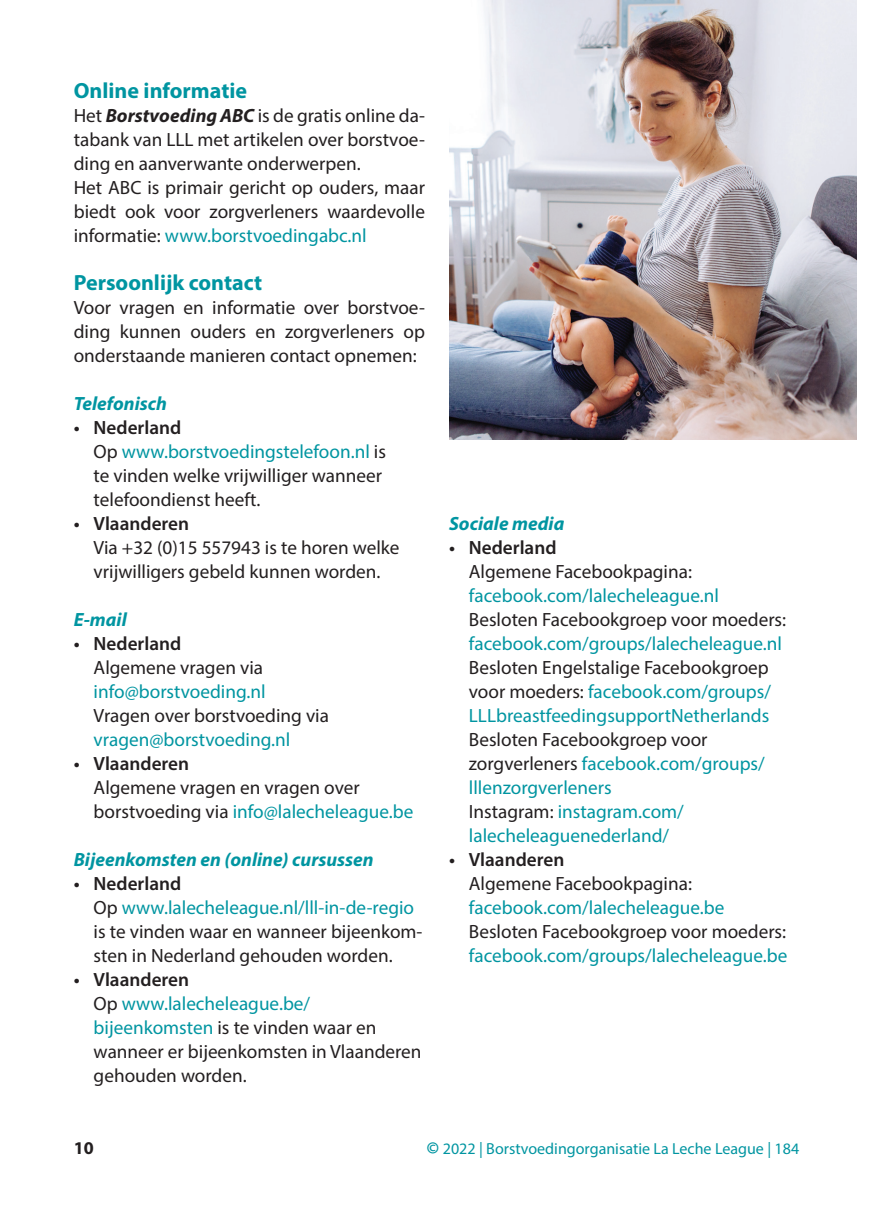
<style>
.page{position:relative;width:874px;height:1225px;background:#fff}
.page>*{position:absolute;margin:0;border:0;box-sizing:border-box;transform-origin:0 0}
.t1{font:700 22px "Myriad Pro";color:#0095a1}
.t2{font:19.2px/24px "Myriad Pro";color:#231f20}
.t3{font:19.2px/24px "Myriad Pro";color:#0095a1;text-align:justify}
.t4{font:italic 700 19.2px "Myriad Pro";color:#0095a1}
.t5{font:600 19.2px "Myriad Pro";color:#231f20}
.t6{font:700 18px "Myriad Pro";color:#231f20}
.t7{font:16px "Myriad Pro";color:#0095a1}
.s1{font-weight:700;font-style:italic}
.s2{color:#0095a1}
.s3{font-weight:600}
.s4{color:#231f20}
.s5{font-weight:700;font-size:18px}
</style>
<div class="page">
<img style="left:449px;top:0;width:407px;height:439px">
<p class="t1" style="left:74px;top:76px;width:175px">Online informatie</p>
<p class="t2" style="left:74px;top:103px;width:352px">Het <span class="s1">Borstvoeding ABC</span> is de gratis online da&shy;tabank van LLL met artikelen over borstvoe&shy;ding en aanverwante onderwerpen.<br>Het ABC is primair gericht op ouders, maar biedt ook voor zorgverleners waardevolle informatie: <span class="s2">www.borstvoedingabc.nl</span></p>
<p class="t1" style="left:74px;top:268px;width:190px">Persoonlijk contact</p>
<p class="t2" style="left:74px;top:295px;width:352px;text-align:justify">Voor vragen en informatie over borstvoe&shy;ding kunnen ouders en zorgverleners op onderstaande manieren contact opnemen:</p>
<p class="t4" style="left:74px;top:391px;width:95px">Telefonisch</p>
<p class="t2" style="left:94px;top:415px;width:294px;text-indent:-20px"><span class="s3">• Nederland<br></span>Op <span class="s2">www.borstvoedingstelefoon.nl</span> is te vinden welke vrijwilliger wanneer telefoondienst heeft.</p>
<p class="t5" style="left:74px;top:511px;width:117px">• Vlaanderen</p>
<p class="t2" style="left:94px;top:535px;width:307px">Via +32 (0)15 557943 is te horen welke vrijwilligers gebeld kunnen worden.</p>
<p class="t4" style="left:74px;top:607px;width:54px">E-mail</p>
<p class="t5" style="left:74px;top:631px;width:109px">• Nederland</p>
<p class="t2" style="left:94px;top:655px;width:171px">Algemene vragen via</p>
<p class="t3" style="left:94px;top:679px;width:173px">info@borstvoeding.nl</p>
<p class="t2" style="left:94px;top:703px;width:237px">Vragen over borstvoeding via</p>
<p class="t3" style="left:94px;top:727px;width:198px">vragen@borstvoeding.nl</p>
<p class="t5" style="left:74px;top:751px;width:117px">• Vlaanderen</p>
<p class="t2" style="left:94px;top:775px;width:321px">Algemene vragen en vragen over borstvoeding via <span class="s2">info@lalecheleague.be</span></p>
<p class="t4" style="left:74px;top:847px;width:301px">Bijeenkomsten en (online) cursussen</p>
<p class="t2" style="left:94px;top:871px;width:330px;text-indent:-20px"><span class="s3">• Nederland<br></span>Op <span class="s2">www.lalecheleague.nl/lll-in-de-regio </span>is te vinden waar en wanneer bijeenkom&shy;sten in Nederland gehouden worden.</p>
<p class="t2" style="left:94px;top:967px;width:329px;text-indent:-20px"><span class="s3">• Vlaanderen<br></span>Op <span class="s2">www.lalecheleague.be/ bijeenkomsten</span> is te vinden waar en wanneer er bijeenkomsten in Vlaanderen gehouden worden.</p>
<p class="t4" style="left:449px;top:511px;width:117px">Sociale media</p>
<p class="t5" style="left:449px;top:535px;width:109px">• Nederland</p>
<p class="t2" style="left:468px;top:559px;width:224px">Algemene Facebookpagina:</p>
<p class="t3" style="left:468px;top:583px;width:251px">facebook.com/lalecheleague.nl</p>
<p class="t2" style="left:468px;top:607px;width:319px">Besloten Facebookgroep voor moeders:</p>
<p class="t3" style="left:468px;top:631px;width:314px">facebook.com/groups/lalecheleague.nl</p>
<p class="t3" style="left:468px;top:655px;width:303px"><span class="s4">Besloten Engelstalige Facebookgroep voor moeders:</span> facebook.com/groups/ LLLbreastfeedingsupportNetherlands</p>
<p class="t3" style="left:468px;top:727px;width:297px;text-align:left"><span class="s4">Besloten Facebookgroep voor zorgverleners</span> facebook.com/groups/ lllenzorgverleners<br><span class="s4">Instagram:</span> instagram.com/ lalecheleaguenederland/</p>
<p class="t5" style="left:449px;top:847px;width:117px">• Vlaanderen</p>
<p class="t2" style="left:468px;top:871px;width:224px">Algemene Facebookpagina:</p>
<p class="t3" style="left:468px;top:895px;width:257px">facebook.com/lalecheleague.be</p>
<p class="t2" style="left:468px;top:919px;width:319px">Besloten Facebookgroep voor moeders:</p>
<p class="t3" style="left:468px;top:943px;width:320px">facebook.com/groups/lalecheleague.be</p>
<p class="t6" style="left:74px;top:1136px;width:21px">10</p>
<p class="t7" style="left:427px;top:1138px;width:373px"><span class="s5">©</span> 2022 | Borstvoedingorganisatie La Leche League | 184</p>
</div>
